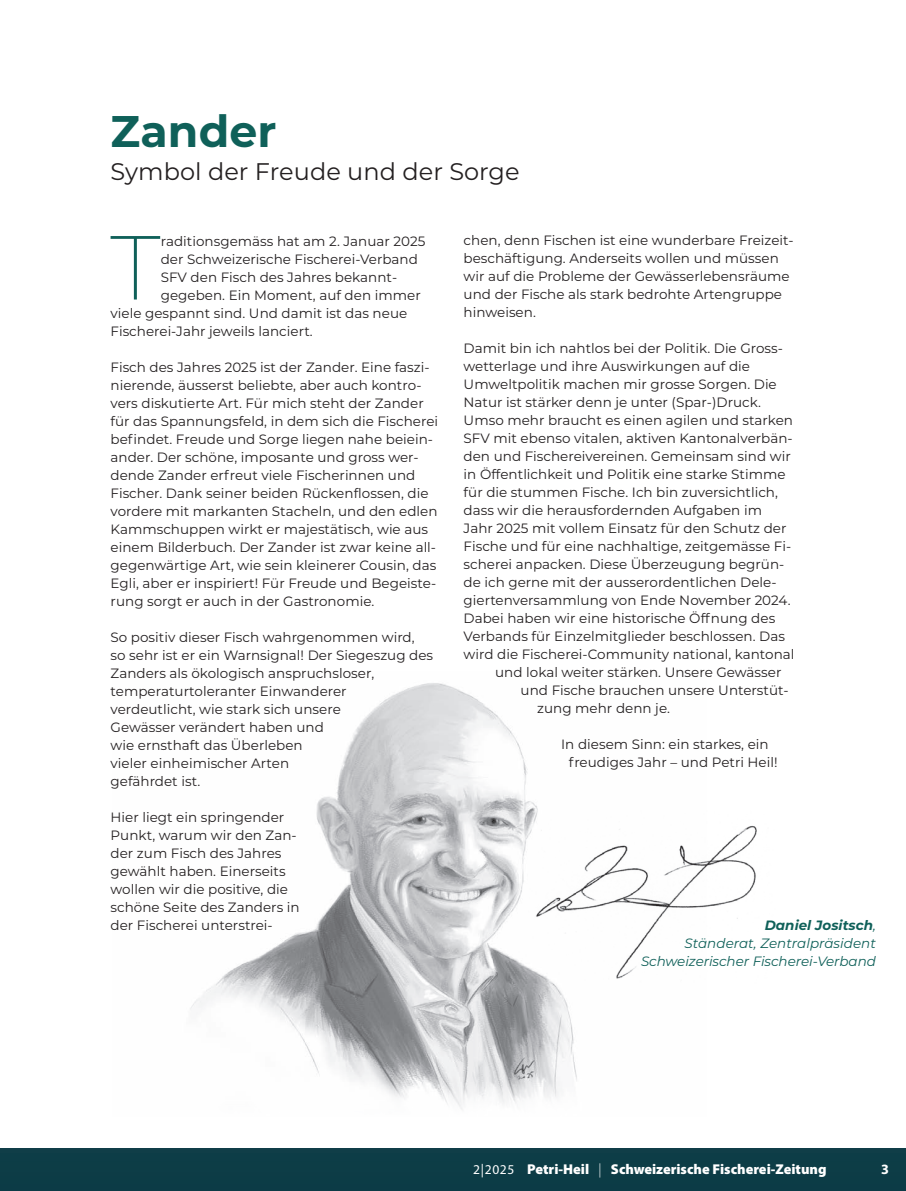
<style>
.page{position:relative;width:906px;height:1191px;background:#fff}
.page>*{position:absolute;margin:0;border:0;box-sizing:border-box;transform-origin:0 0}
.t1{font:200 90.6px "Montserrat";color:#0f6059}
.t2{font:700 44.25px "Montserrat";color:#0f6059}
.t3{font:24px "Montserrat";color:#231f20}
.t4{font:900 14.25px "Myriad Pro";color:#fff}
.t5{font:700 14.25px "Myriad Pro";color:#fff}
.t6{font:13.5px/18px "Montserrat";color:#231f20}
.t7{font:italic 13.5px/18px "Montserrat";letter-spacing:-.005em;color:#0f6059;text-align:right}
.s1{font-weight:700}
.s2{font-weight:400;font-size:13.5px}
.s3{font-weight:300}
</style>
<div class="page">
<div style="left:0;top:1148px;width:906px;height:43px;background:#0d3d46"></div>
<img style="left:190px;top:683px;width:387px;height:426px">
<img style="left:516px;top:810px;width:241px;height:173px">
<h2 class="t2" style="left:111px;top:100px;width:168px">Zander</h2>
<h3 class="t3" style="left:111px;top:155px;width:410px">Symbol der Freude und der Sorge</h3>
<h1 class="t1" style="left:110px;top:206px;width:52px">T</h1>
<p class="t6" style="left:161px;top:231px;width:266px">raditionsgemäss hat am 2. Januar 2025</p>
<p class="t6" style="left:161px;top:249px;width:259px">der Schweizerische Fischerei-Verband</p>
<p class="t6" style="left:161px;top:267px;width:236px">SFV den Fisch des Jahres bekannt-</p>
<p class="t6" style="left:161px;top:285px;width:261px">gegeben. Ein Moment, auf den immer</p>
<p class="t6" style="left:111px;top:303px;width:298px">viele gespannt sind. Und damit ist das neue</p>
<p class="t6" style="left:111px;top:321px;width:204px">Fischerei-Jahr jeweils lanciert.</p>
<p class="t6" style="left:111px;top:357px;width:329px">Fisch des Jahres 2025 ist der Zander. Eine faszi&shy;nierende, äusserst beliebte, aber auch kontro&shy;vers diskutierte Art. Für mich steht der Zander für das Spannungsfeld, in dem sich die Fischerei befindet. Freude und Sorge liegen nahe beiein&shy;ander. Der schöne, imposante und gross wer&shy;dende Zander erfreut viele Fischerinnen und Fischer. Dank seiner beiden Rückenflossen, die vordere mit markanten Stacheln, und den edlen Kammschuppen wirkt er majestätisch, wie aus einem Bilderbuch. Der Zander ist zwar keine all&shy;gegenwärtige Art, wie sein kleinerer Cousin, das Egli, aber er inspiriert! Für Freude und Begeiste&shy;rung sorgt er auch in der Gastronomie.</p>
<p class="t6" style="left:111px;top:627px;width:324px">So positiv dieser Fisch wahrgenommen wird,<br>so sehr ist er ein Warnsignal! Der Siegeszug des Zanders als ökologisch anspruchsloser, temperaturtoleranter Einwanderer verdeutlicht, wie stark sich unsere<br>Gewässer verändert haben und<br>wie ernsthaft das Überleben<br>vieler einheimischer Arten<br>gefährdet ist.</p>
<p class="t6" style="left:111px;top:807px;width:191px">Hier liegt ein springender<br>Punkt, warum wir den Zan&shy;der zum Fisch des Jahres gewählt haben. Einerseits wollen wir die positive, die schöne Seite des Zanders in der Fischerei unterstrei-</p>
<p class="t6" style="left:463px;top:231px;width:332px">chen, denn Fischen ist eine wunderbare Freizeit&shy;beschäftigung. Anderseits wollen und müssen wir auf die Probleme der Gewässerlebensräume und der Fische als stark bedrohte Artengruppe hinweisen.</p>
<p class="t6" style="left:463px;top:339px;width:321px">Damit bin ich nahtlos bei der Politik. Die Gross-</p>
<p class="t6" style="left:463px;top:357px;width:288px">wetterlage und ihre Auswirkungen auf die</p>
<p class="t6" style="left:463px;top:375px;width:315px">Umweltpolitik machen mir grosse Sorgen. Die</p>
<p class="t6" style="left:463px;top:393px;width:299px">Natur ist stärker denn je unter (Spar-)Druck.</p>
<p class="t6" style="left:463px;top:411px;width:331px">Umso mehr braucht es einen agilen und starken</p>
<p class="t6" style="left:463px;top:429px;width:330px">SFV mit ebenso vitalen, aktiven Kantonalverbän-</p>
<p class="t6" style="left:463px;top:447px;width:329px">den und Fischereivereinen. Gemeinsam sind wir</p>
<p class="t6" style="left:463px;top:465px;width:323px">in Öffentlichkeit und Politik eine starke Stimme</p>
<p class="t6" style="left:463px;top:483px;width:316px">für die stummen Fische. Ich bin zuversichtlich,</p>
<p class="t6" style="left:463px;top:501px;width:300px">dass wir die herausfordernden Aufgaben im</p>
<p class="t6" style="left:463px;top:519px;width:324px">Jahr 2025 mit vollem Einsatz für den Schutz der</p>
<p class="t6" style="left:463px;top:537px;width:329px">Fische und für eine nachhaltige, zeitgemässe Fi-</p>
<p class="t6" style="left:463px;top:555px;width:322px">scherei anpacken. Diese Überzeugung begrün-</p>
<p class="t6" style="left:463px;top:573px;width:315px">de ich gerne mit der ausserordentlichen Dele-</p>
<p class="t6" style="left:463px;top:591px;width:328px">giertenversammlung von Ende November 2024.</p>
<p class="t6" style="left:463px;top:609px;width:313px">Dabei haben wir eine historische Öffnung des</p>
<p class="t6" style="left:463px;top:627px;width:323px">Verbands für Einzelmitglieder beschlossen. Das</p>
<p class="t6" style="left:463px;top:645px;width:332px">wird die Fischerei-Community national, kantonal</p>
<p class="t6" style="left:495px;top:663px;width:288px">und lokal weiter stärken. Unsere Gewässer</p>
<p class="t6" style="left:520px;top:681px;width:270px">und Fische brauchen unsere Unterstüt-</p>
<p class="t6" style="left:537px;top:699px;width:134px">zung mehr denn je.</p>
<p class="t6" style="left:568px;top:735px;width:210px;text-indent:-8px">In diesem Sinn: ein starkes, ein freudiges Jahr – und Petri Heil!</p>
<p class="t7" style="left:641px;top:915px;width:236px"><span class="s1">Daniel Jositsch</span>,<br>Ständerat, Zentralpräsident<br>Schweizerischer Fischerei-Verband</p>
<p class="t4" style="left:473px;top:1159px;width:355px"><span class="s2">2|2025</span> Petri-Heil <span class="s3">|</span> Schweizerische Fischerei-Zeitung</p>
<p class="t5" style="left:881px;top:1159px;width:9px">3</p>
</div>
